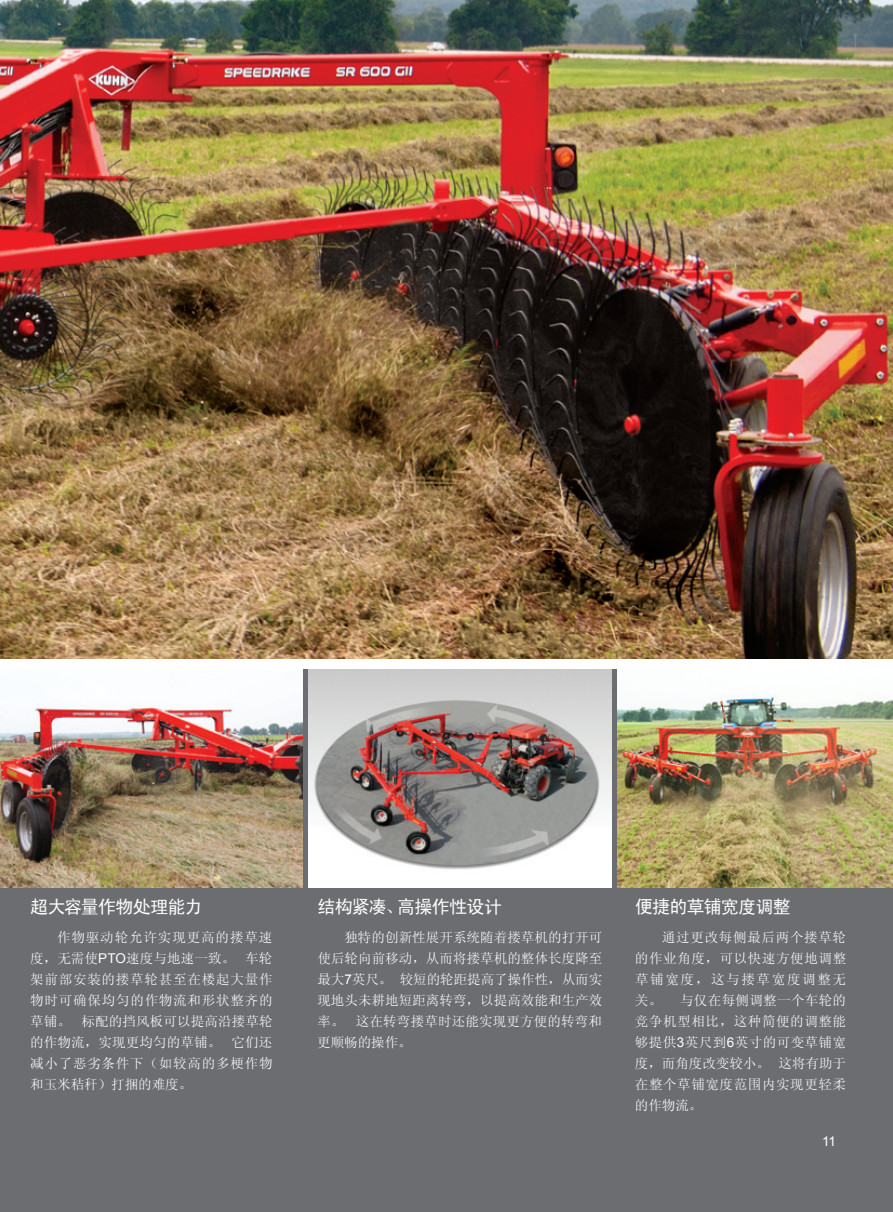
<style>
.page{position:relative;width:893px;height:1212px;background:#fff}
.page>*{position:absolute;margin:0;border:0;box-sizing:border-box;transform-origin:0 0}
.t1{font:18px "Sim Hei";letter-spacing:-.04em;color:#fff}
.t2{font:13.5px/21px "Sim Sun";letter-spacing:.015em;color:#fff;text-align:justify}
.t3{font:13.5px "Arial";color:#fff}
.s1{font-family:"Arial"}
</style>
<div class="page">
<img style="left:0;top:0;width:893px;height:658px">
<div style="left:0;top:669px;width:893px;height:543px;background:#6c6d70"></div>
<img style="left:309px;top:669px;width:302px;height:218px">
<img style="left:617px;top:669px;width:276px;height:218px">
<img style="left:1px;top:669px;width:301px;height:218px">
<h1 class="t1" style="left:30px;top:897px;width:174px">超大容量作物处理能力</h1>
<p class="t2" style="left:30px;top:927px;width:244px;text-indent:27px">作物驱动轮允许实现更高的搂草速度，无需使<span class="s1">pTO</span>速度与地速一致。 车轮架前部安装的搂草轮甚至在楼起大量作物时可确保均匀的作物流和形状整齐的草铺。 标配的挡风板可以提高沿搂草轮的作物流，实现更均匀的草铺。 它们还减小了恶劣条件下（如较高的多梗作物和玉米秸秆）打捆的难度。</p>
<h1 class="t1" style="left:317px;top:897px;width:186px">结构紧凑、高操作性设计</h1>
<p class="t2" style="left:317px;top:927px;width:287px;text-indent:27px">独特的创新性展开系统随着搂草机的打开可使后轮向前移动，从而将搂草机的整体长度降至最大<span class="s1">7</span>英尺。较短的轮距提高了操作性，从而实现地头未耕地短距离转弯，以提高效能和生产效率。 这在转弯搂草时还能实现更方便的转弯和更顺畅的操作。</p>
<h1 class="t1" style="left:635px;top:897px;width:157px">便捷的草铺宽度调整</h1>
<p class="t2" style="left:635px;top:927px;width:213px;text-indent:27px">通过更改每侧最后两个搂草轮的作业角度，可以快速方便地调整草铺宽度，这与搂草宽度调整无关。</p>
<p class="t2" style="left:635px;top:990px;width:213px;text-indent:45px">与仅在每侧调整一个车轮的竞争机型相比，这种简便的调整能够提供<span class="s1">3</span>英尺到<span class="s1">6</span>英寸的可变草铺宽度，而角度改变较小。 这将有助于在整个草铺宽度范围内实现更轻柔的作物流。</p>
<p class="t3" style="left:822px;top:1133px;width:16px">11</p>
</div>
